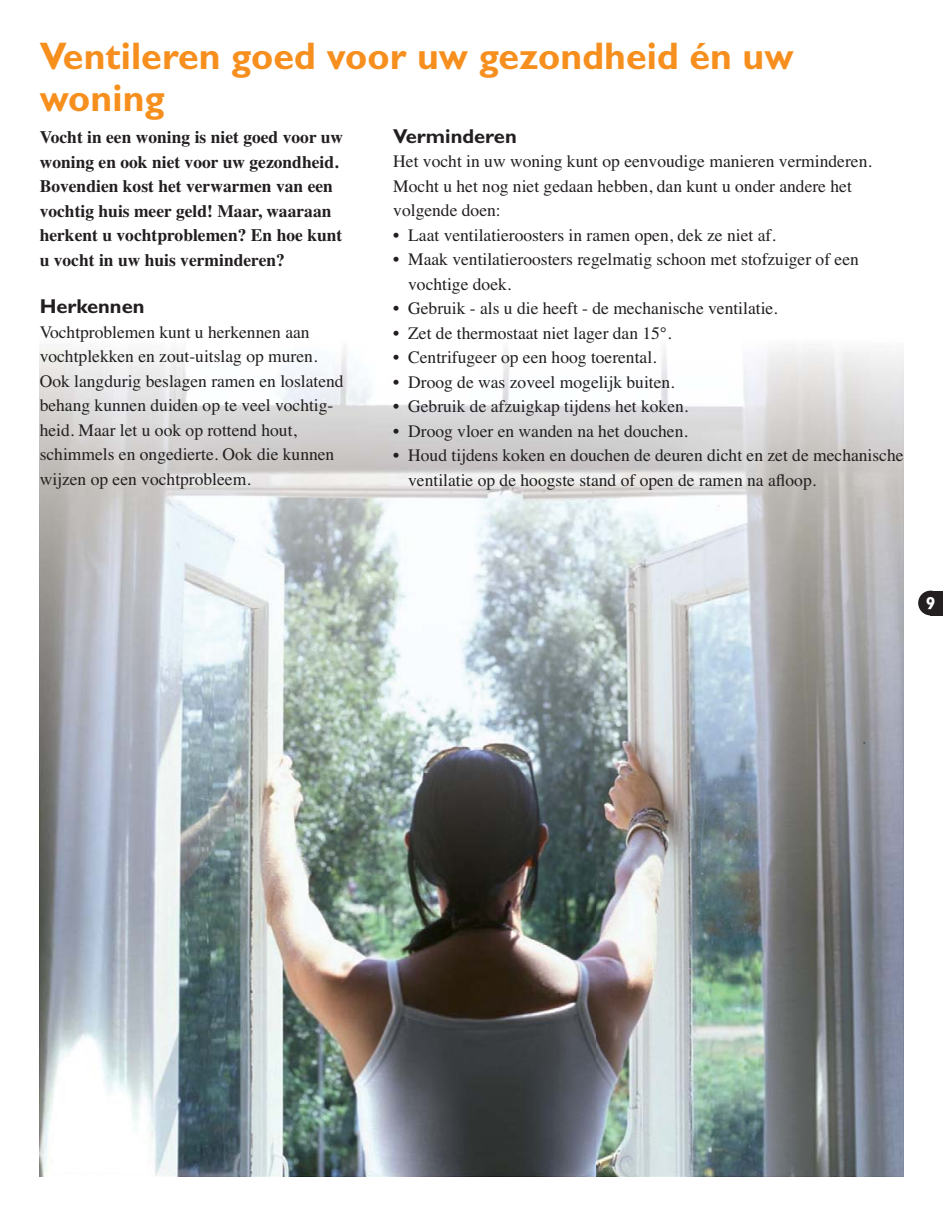
<style>
.page{position:relative;width:943px;height:1216px;background:#fff}
.page>*{position:absolute;margin:0;border:0;box-sizing:border-box;transform-origin:0 0}
.t1{font:700 38.5px/42px "Gill Sans";letter-spacing:.005em;color:#f78f1e}
.t2{font:700 20.12px "Gill Sans";color:#231f20}
.t3{font:17.5px/24.5px "Times";color:#231f20}
.t4{font:700 17.5px/24.5px "Times";color:#231f20}
.t5{font:700 17.5px "Gill Sans";color:#fff}
</style>
<div class="page">
<img style="left:40px;top:348px;width:554px;height:827px">
<img style="left:594px;top:348px;width:309px;height:827px">
<div style="left:930px;top:590px;width:12px;height:25px;background:#231f20"></div>
<div style="left:918px;top:590px;width:24px;height:25px;background:#231f20;border-radius:50%"></div>
<h1 class="t1" style="left:40px;top:39px;width:755px">Ventileren goed voor uw gezondheid én uw woning</h1>
<p class="t4" style="left:40px;top:127px;width:305px">Vocht in een woning is niet goed voor uw woning en ook niet voor uw gezondheid.<br>Bovendien kost het verwarmen van een vochtig huis meer geld! Maar, waaraan herkent u vochtproblemen? En hoe kunt u vocht in uw huis verminderen?</p>
<p class="t2" style="left:40px;top:299px;width:106px">Herkennen</p>
<p class="t3" style="left:40px;top:321px;width:305px">Vochtproblemen kunt u herkennen aan vochtplekken en zout-uitslag op muren.<br>Ook langdurig beslagen ramen en loslatend behang kunnen duiden op te veel vochtig&shy;heid. Maar let u ook op rottend hout, schimmels en ongedierte. Ook die kunnen wijzen op een vochtprobleem.</p>
<p class="t2" style="left:393px;top:129px;width:125px">Verminderen</p>
<p class="t3" style="left:393px;top:151px;width:480px">Het vocht in uw woning kunt op eenvoudige manieren verminderen.<br>Mocht u het nog niet gedaan hebben, dan kunt u onder andere het volgende doen:</p>
<p class="t3" style="left:393px;top:224px;width:384px">• Laat ventilatieroosters in ramen open, dek ze niet af.</p>
<p class="t3" style="left:408px;top:249px;width:452px;text-indent:-15px">• Maak ventilatieroosters regelmatig schoon met stofzuiger of een vochtige doek.</p>
<p class="t3" style="left:393px;top:298px;width:386px">• Gebruik - als u die heeft - de mechanische ventilatie.</p>
<p class="t3" style="left:393px;top:322px;width:279px">• Zet de thermostaat niet lager dan 15°.</p>
<p class="t3" style="left:393px;top:347px;width:265px">• Centrifugeer op een hoog toerental.</p>
<p class="t3" style="left:393px;top:371px;width:283px">• Droog de was zoveel mogelijk buiten.</p>
<p class="t3" style="left:393px;top:396px;width:296px">• Gebruik de afzuigkap tijdens het koken.</p>
<p class="t3" style="left:393px;top:420px;width:296px">• Droog vloer en wanden na het douchen.</p>
<p class="t3" style="left:408px;top:445px;width:497px;text-indent:-15px">• Houd tijdens koken en douchen de deuren dicht en zet de mechanische ventilatie op de hoogste stand of open de ramen na afloop.</p>
<p class="t5" style="left:925px;top:596px;width:11px">9</p>
</div>
